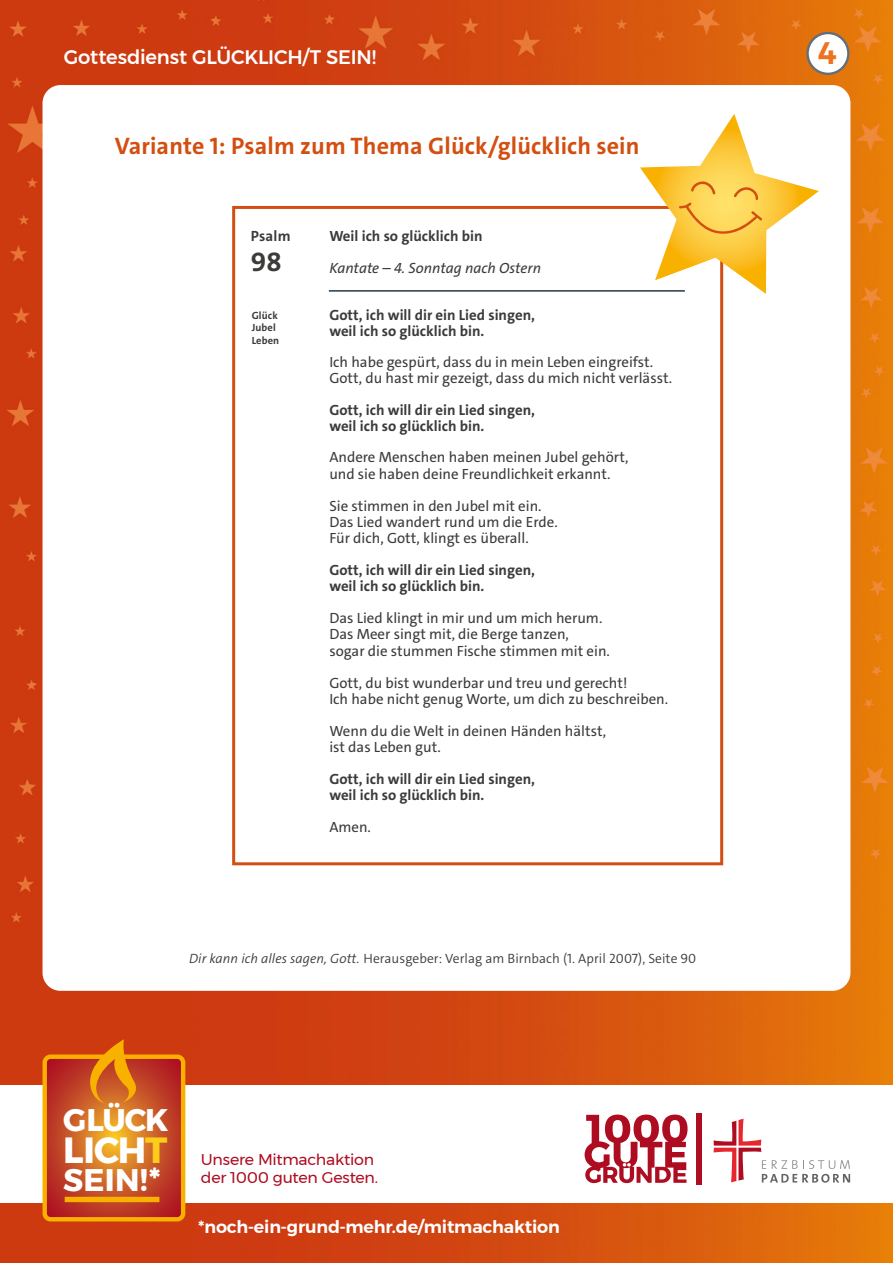
<style>
.page{position:relative;width:893px;height:1263px;background:#fff}
.page>*{position:absolute;margin:0;border:0;box-sizing:border-box;transform-origin:0 0}
.t1{font:700 36.3px "Montserrat";letter-spacing:-.03em;color:#fff}
.t2{font:700 31.2px "Montserrat";letter-spacing:.005em;color:#fff}
.t3{font:600 31.05px "Montserrat";color:#ee721f}
.t4{font:700 27px "The Sans";color:#3b3b3a}
.t5{font:700 24px "The Sans";letter-spacing:.005em;color:#d34f11}
.t6{font:500 19.5px "Montserrat";letter-spacing:-.01em;color:#fff}
.t7{font:600 17.25px "Montserrat";letter-spacing:-.01em;color:#fff}
.t8{font:15.6px/17.2px "Montserrat";letter-spacing:-.015em;color:#ae0c21}
.t9{font:14.85px/16px "The Sans";color:#3b3b3a}
.t10{font:700 14.85px/16px "The Sans";color:#3b3b3a}
.t11{font:italic 14.85px "The Sans";color:#3b3b3a}
.t12{font:300 13.5px "The Sans";letter-spacing:.005em;color:#3b3b3a}
.t13{font:700 10.5px/12.3px "The Sans";letter-spacing:.01em;color:#3b3b3a}
.s1{font-style:italic}
.s2{color:#fecd1a}
</style>
<div class="page">
<img style="left:0;top:0;width:893px;height:1263px">
<div style="left:43px;top:85px;width:807px;height:906px;background:#fff;border-radius:18px"></div>
<div style="left:232px;top:206px;width:491px;height:659px;border:3px solid #d34f11"></div>
<hr style="left:329px;top:290px;width:356px;height:2px;background:#405463">
<div style="left:806px;top:32px;width:43px;height:43px;background:#fff;border:2px solid #606f7c;border-radius:50%"></div>
<svg style="left:640px;top:114px;width:179px;height:180px"></svg>
<div style="left:0;top:1085px;width:893px;height:117px;background:#fff"></div>
<svg style="left:585px;top:1114px;width:103px;height:69px"></svg>
<div style="left:696px;top:1113px;width:6px;height:72px;background:#ae0c21"></div>
<svg style="left:713px;top:1118px;width:137px;height:65px"></svg>
<div style="left:43px;top:1054px;width:142px;height:167px;border:4px solid #f9b100;border-radius:6px"></div>
<svg style="left:45px;top:1039px;width:138px;height:180px;background:#cc5b20"></svg>
<div style="left:65px;top:1197px;width:94px;height:5px;background:#f9b100"></div>
<h3 class="t6" style="left:64px;top:41px;width:314px">Gottesdienst GLÜCKLICH/T SEIN!</h3>
<h3 class="t5" style="left:115px;top:130px;width:526px">Variante 1: Psalm zum Thema Glück/glücklich sein</h3>
<p class="t10" style="left:251px;top:228px;width:41px">Psalm</p>
<h3 class="t4" style="left:251px;top:244px;width:32px">98</h3>
<p class="t13" style="left:252px;top:310px;width:29px">Glück<br>Jubel<br>Leben</p>
<p class="t10" style="left:329px;top:228px;width:155px">Weil ich so glücklich bin</p>
<p class="t11" style="left:329px;top:258px;width:213px">Kantate – 4. Sonntag nach Ostern</p>
<p class="t10" style="left:329px;top:307px;width:207px">Gott, ich will dir ein Lied singen, weil ich so glücklich bin.</p>
<p class="t9" style="left:329px;top:354px;width:344px">Ich habe gespürt, dass du in mein Leben eingreifst.<br>Gott, du hast mir gezeigt, dass du mich nicht verlässt.</p>
<p class="t10" style="left:329px;top:402px;width:207px">Gott, ich will dir ein Lied singen, weil ich so glücklich bin.</p>
<p class="t9" style="left:329px;top:449px;width:301px">Andere Menschen haben meinen Jubel gehört, und sie haben deine Freundlichkeit erkannt.</p>
<p class="t9" style="left:329px;top:498px;width:230px">Sie stimmen in den Jubel mit ein.<br>Das Lied wandert rund um die Erde.<br>Für dich, Gott, klingt es überall.</p>
<p class="t10" style="left:329px;top:562px;width:207px">Gott, ich will dir ein Lied singen, weil ich so glücklich bin.</p>
<p class="t9" style="left:329px;top:610px;width:282px">Das Lied klingt in mir und um mich herum.<br>Das Meer singt mit, die Berge tanzen,<br>sogar die stummen Fische stimmen mit ein.</p>
<p class="t9" style="left:329px;top:675px;width:340px">Gott, du bist wunderbar und treu und gerecht!<br>Ich habe nicht genug Worte, um dich zu beschreiben.</p>
<p class="t9" style="left:329px;top:723px;width:278px">Wenn du die Welt in deinen Händen hältst, ist das Leben gut.</p>
<p class="t10" style="left:329px;top:771px;width:207px">Gott, ich will dir ein Lied singen, weil ich so glücklich bin.</p>
<p class="t9" style="left:329px;top:819px;width:43px">Amen.</p>
<p class="t12" style="left:189px;top:950px;width:509px"><span class="s1">Dir kann ich alles sagen, Gott.</span> Herausgeber: Verlag am Birnbach (1. April 2007), Seite 90</p>
<h2 class="t2" style="left:63px;top:1095px;width:107px">GLÜCK</h2>
<h1 class="t1" style="left:63px;top:1121px;width:106px">LICH<span class="s2">T</span></h1>
<h2 class="t2" style="left:63px;top:1155px;width:99px">SEIN!*</h2>
<p class="t8" style="left:201px;top:1151px;width:179px">Unsere Mitmachaktion der 1000 guten Gesten.</p>
<p class="t7" style="left:198px;top:1213px;width:363px">*noch-ein-grund-mehr.de/mitmachaktion</p>
<h3 class="t3" style="left:818px;top:29px;width:20px">4</h3>
</div>
